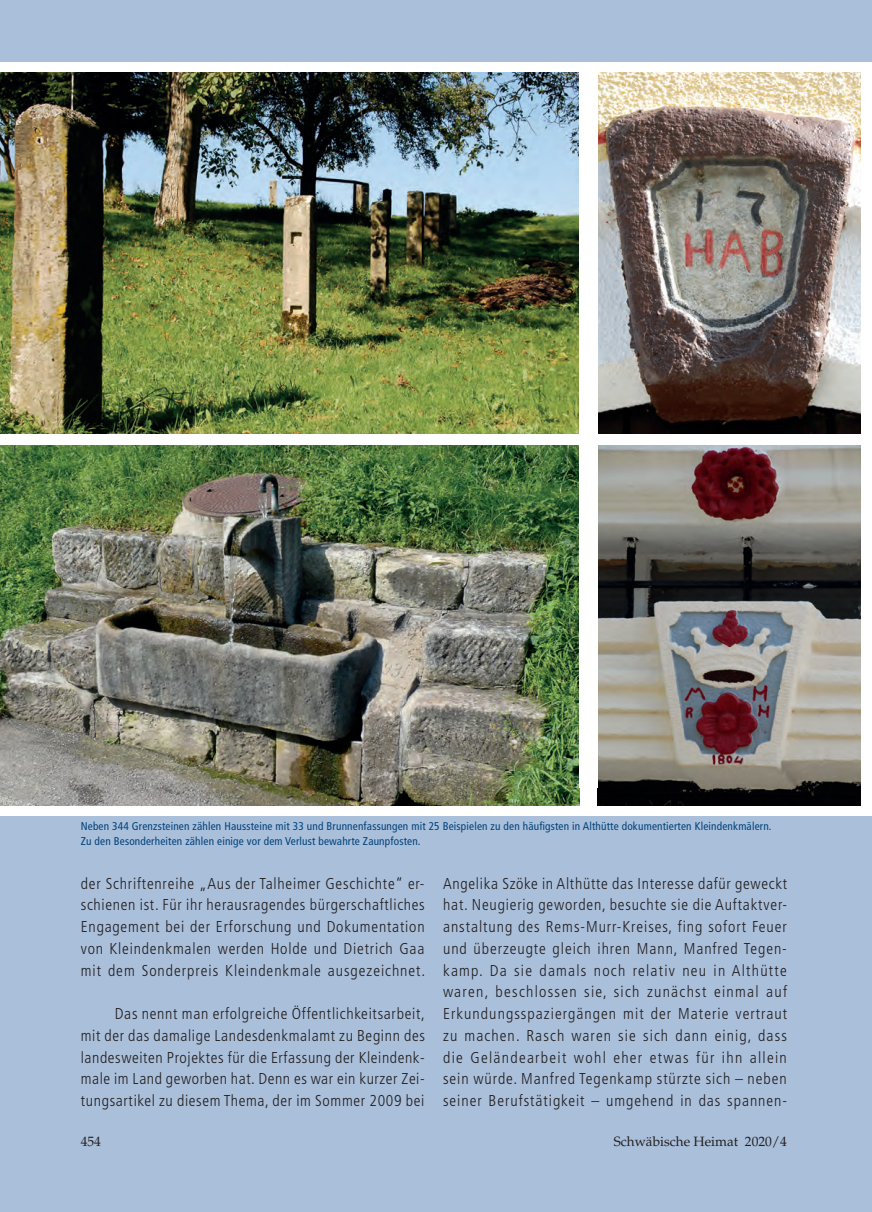
<style>
.page{position:relative;width:872px;height:1212px;background:#aabfda}
.page>*{position:absolute;margin:0;border:0;box-sizing:border-box;transform-origin:0 0}
.t1{font:300 condensed 15.75px/21.8px "Frutiger";letter-spacing:.06em;color:#231f20;text-align:justify}
.t2{font:13.5px "Palatino";color:#231f20}
.t3{font:condensed 11.25px/14.5px "Frutiger";letter-spacing:.015em;color:#01437c}
</style>
<div class="page">
<div style="left:0;top:62px;width:872px;height:754px;background:#fff"></div>
<img style="left:0;top:72px;width:579px;height:362px">
<img style="left:0;top:445px;width:579px;height:360px">
<img style="left:597px;top:445px;width:264px;height:360px">
<div style="left:579px;top:67px;width:19px;height:720px;background:#fff"></div>
<img style="left:598px;top:72px;width:263px;height:362px">
<p class="t3" style="left:81px;top:819px;width:692px">Neben 344 Grenzsteinen zählen Haussteine mit 33 und Brunnenfassungen mit 25 Beispielen zu den häufigsten in Althütte dokumentierten Kleindenkmälern.<br>Zu den Besonderheiten zählen einige vor dem Verlust bewahrte Zaunpfosten.</p>
<p class="t1" style="left:81px;top:872px;width:346px">der Schriftenreihe „Aus der Talheimer Geschichte“ er&shy;schienen ist. Für ihr herausragendes bürgerschaftliches Engagement bei der Erforschung und Dokumentation von Kleindenkmalen werden Holde und Dietrich Gaa mit dem Sonderpreis Kleindenkmale ausgezeichnet.</p>
<p class="t1" style="left:81px;top:1003px;width:346px;text-indent:34px">Das nennt man erfolgreiche Öffentlichkeitsarbeit, mit der das damalige Landesdenkmalamt zu Beginn des landesweiten Projektes für die Erfassung der Kleindenk&shy;male im Land geworben hat. Denn es war ein kurzer Zei&shy;tungsartikel zu diesem Thema, der im Sommer 2009 bei</p>
<p class="t1" style="left:443px;top:872px;width:345px">Angelika Szöke in Althütte das Interesse dafür geweckt hat. Neugierig geworden, besuchte sie die Auftaktver&shy;anstaltung des Rems-Murr-Kreises, fing sofort Feuer und überzeugte gleich ihren Mann, Manfred Tegen&shy;kamp. Da sie damals noch relativ neu in Althütte waren, beschlossen sie, sich zunächst einmal auf Erkundungsspaziergängen mit der Materie vertraut zu machen. Rasch waren sie sich dann einig, dass die Geländearbeit wohl eher etwas für ihn allein sein würde. Manfred Tegenkamp stürzte sich – neben seiner Berufstätigkeit – umgehend in das spannen-</p>
<p class="t2" style="left:81px;top:1133px;width:22px">454</p>
<p class="t2" style="left:613px;top:1133px;width:175px">Schwäbische Heimat 2020/4</p>
</div>
